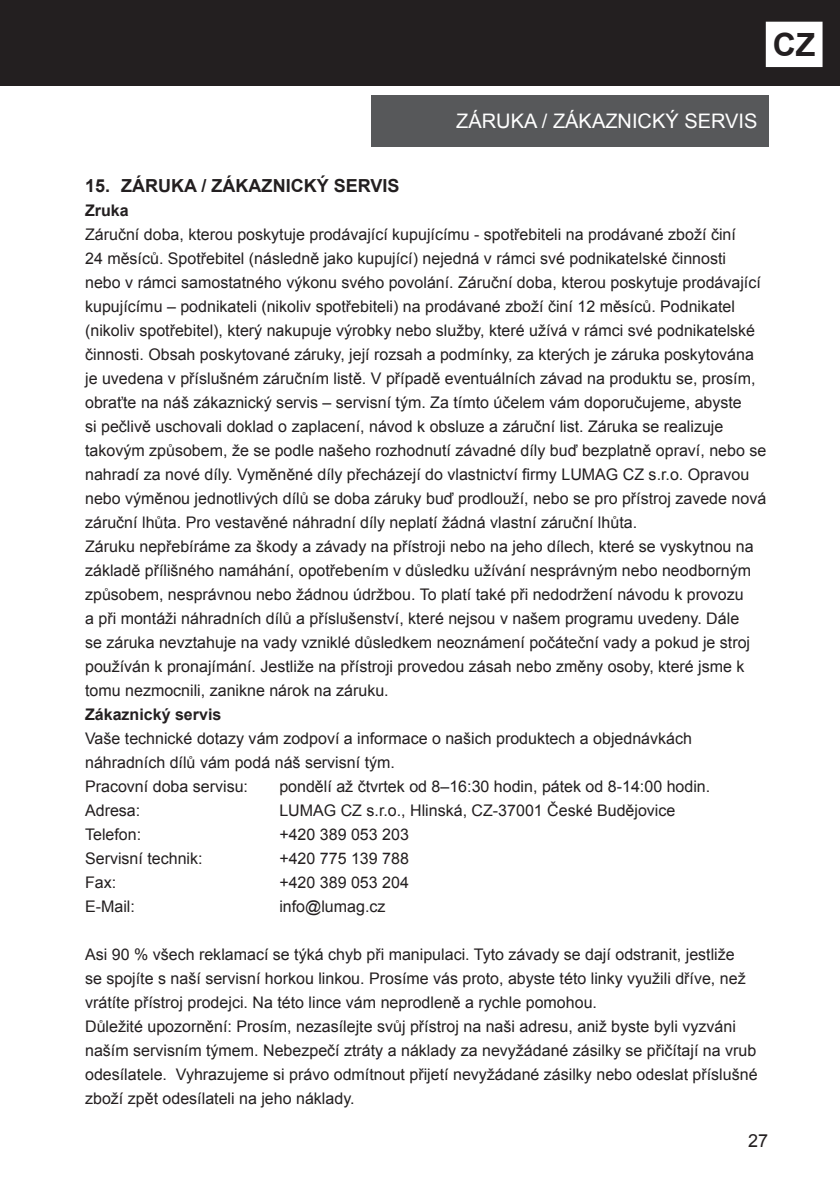
<style>
.page{position:relative;width:840px;height:1191px;background:#fff}
.page>*{position:absolute;margin:0;border:0;box-sizing:border-box;transform-origin:0 0}
.t1{font:700 32px "Arial";color:#231f20}
.t2{font:20px "Arial";color:#fff}
.t3{font:700 18px "Arial";color:#231f20}
.t4{font:18px "Arial";color:#231f20}
.t5{font:16px/24px "Arial";color:#231f20}
.t6{font:700 16px "Arial";color:#231f20}
</style>
<div class="page">
<div style="left:0;top:0;width:839px;height:86px;background:#231f20"></div>
<div style="left:766px;top:23px;width:55px;height:43px;background:#fff"></div>
<div style="left:765px;top:22px;width:57px;height:45px;border:2px solid #fff"></div>
<div style="left:371px;top:95px;width:397px;height:51px;background:#57585a"></div>
<h1 class="t1" style="left:772px;top:23px;width:44px">CZ</h1>
<p class="t2" style="left:456px;top:108px;width:302px">ZÁRUKA / ZÁKAZNICKÝ SERVIS</p>
<p class="t3" style="left:85px;top:174px;width:316px">15. ZÁRUKA / ZÁKAZNICKÝ SERVIS</p>
<p class="t6" style="left:85px;top:200px;width:45px">Zruka</p>
<p class="t5" style="left:85px;top:223px;width:682px">Záruční doba, kterou poskytuje prodávající kupujícímu - spotřebiteli na prodávané zboží činí<br>24 měsíců. Spotřebitel (následně jako kupující) nejedná v rámci své podnikatelské činnosti<br>nebo v rámci samostatného výkonu svého povolání. Záruční doba, kterou poskytuje prodávající kupujícímu – podnikateli (nikoliv spotřebiteli) na prodávané zboží činí 12 měsíců. Podnikatel (nikoliv spotřebitel), který nakupuje výrobky nebo služby, které užívá v rámci své podnikatelské činnosti. Obsah poskytované záruky, její rozsah a podmínky, za kterých je záruka poskytována je uvedena v příslušném záručním listě. V případě eventuálních závad na produktu se, prosím, obraťte na náš zákaznický servis – servisní tým. Za tímto účelem vám doporučujeme, abyste<br>si pečlivě uschovali doklad o zaplacení, návod k obsluze a záruční list. Záruka se realizuje takovým způsobem, že se podle našeho rozhodnutí závadné díly buď bezplatně opraví, nebo se nahradí za nové díly. Vyměněné díly přecházejí do vlastnictví firmy LUMAG CZ s.r.o. Opravou nebo výměnou jednotlivých dílů se doba záruky buď prodlouží, nebo se pro přístroj zavede nová záruční lhůta. Pro vestavěné náhradní díly neplatí žádná vlastní záruční lhůta.<br>Záruku nepřebíráme za škody a závady na přístroji nebo na jeho dílech, které se vyskytnou na základě přílišného namáhání, opotřebením v důsledku užívání nesprávným nebo neodborným způsobem, nesprávnou nebo žádnou údržbou. To platí také při nedodržení návodu k provozu<br>a při montáži náhradních dílů a příslušenství, které nejsou v našem programu uvedeny. Dále<br>se záruka nevztahuje na vady vzniklé důsledkem neoznámení počáteční vady a pokud je stroj používán k pronajímání. Jestliže na přístroji provedou zásah nebo změny osoby, které jsme k tomu nezmocnili, zanikne nárok na záruku.</p>
<p class="t6" style="left:85px;top:704px;width:138px">Zákaznický servis</p>
<p class="t5" style="left:85px;top:727px;width:608px">Vaše technické dotazy vám zodpoví a informace o našich produktech a objednávkách náhradních dílů vám podá náš servisní tým.<br>Pracovní doba servisu:</p>
<p class="t5" style="left:279px;top:775px;width:432px">pondělí až čtvrtek od 8–16:30 hodin, pátek od 8-14:00 hodin.</p>
<p class="t5" style="left:85px;top:799px;width:57px">Adresa:</p>
<p class="t5" style="left:279px;top:799px;width:397px">LUMAG CZ s.r.o., Hlinská, CZ-37001 České Budějovice</p>
<p class="t5" style="left:85px;top:823px;width:58px">Telefon:</p>
<p class="t5" style="left:279px;top:823px;width:131px">+420 389 053 203</p>
<p class="t5" style="left:85px;top:847px;width:119px">Servisní technik:</p>
<p class="t5" style="left:279px;top:847px;width:131px">+420 775 139 788</p>
<p class="t5" style="left:85px;top:871px;width:33px">Fax:</p>
<p class="t5" style="left:279px;top:871px;width:131px">+420 389 053 204</p>
<p class="t5" style="left:85px;top:895px;width:51px">E-Mail:</p>
<p class="t5" style="left:279px;top:895px;width:108px">info@lumag.cz</p>
<p class="t5" style="left:85px;top:943px;width:673px">Asi 90 % všech reklamací se týká chyb při manipulaci. Tyto závady se dají odstranit, jestliže<br>se spojíte s naší servisní horkou linkou. Prosíme vás proto, abyste této linky využili dříve, než vrátíte přístroj prodejci. Na této lince vám neprodleně a rychle pomohou.<br>Důležité upozornění: Prosím, nezasílejte svůj přístroj na naši adresu, aniž byste byli vyzváni naším servisním týmem. Nebezpečí ztráty a náklady za nevyžádané zásilky se přičítají na vrub odesílatele. Vyhrazujeme si právo odmítnout přijetí nevyžádané zásilky nebo odeslat příslušné zboží zpět odesílateli na jeho náklady.</p>
<p class="t4" style="left:747px;top:1129px;width:11px">27</p>
</div>
